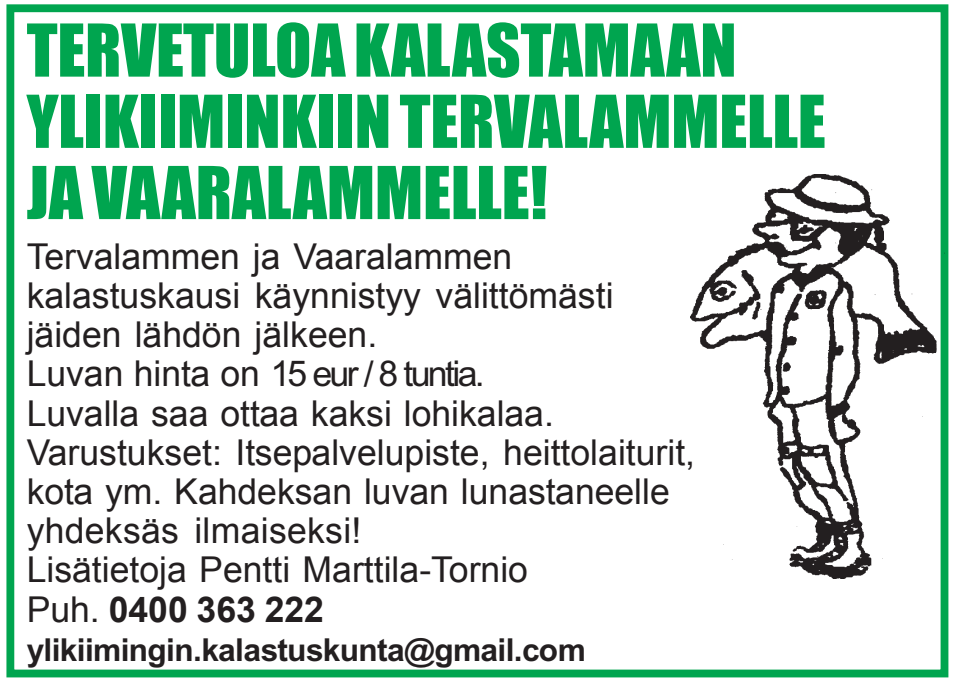
<style>
.page{position:relative;width:953px;height:681px;background:#fff}
.page>*{position:absolute;margin:0;border:0;box-sizing:border-box;transform-origin:0 0}
.t1{font:67.2px/71.2px "Impact";letter-spacing:-.005em;color:#00a54f}
.t2{font:35.6px/39.2px "Arial";color:#231f20}
.t3{font:700 31.6px "Arial";letter-spacing:-.02em;color:#231f20}
.s1{font-weight:700}
</style>
<div class="page">
<div style="left:6px;top:4px;width:941px;height:673px;border:8px solid #00a54f"></div>
<img style="left:690px;top:175px;width:254px;height:403px">
<h1 class="t1" style="left:27px;top:13px;width:800px">TERVETULOA KALASTAMAAN<br>YLIKIIMINKIIN TERVALAMMELLE<br>JA VAARALAMMELLE!</h1>
<p class="t2" style="left:27px;top:237px;width:670px">Tervalammen ja Vaaralammen kalastuskausi käynnistyy välittömästi jäiden lähdön jälkeen.<br>Luvan hinta on 15 eur / 8 tuntia.<br>Luvalla saa ottaa kaksi lohikalaa.<br>Varustukset: Itsepalvelupiste, heittolaiturit, kota ym. Kahdeksan luvan lunastaneelle yhdeksäs ilmaiseksi!<br>Lisätietoja Pentti Marttila-Tornio<br>Puh. <span class="s1">0400 363 222</span></p>
<p class="t3" style="left:27px;top:630px;width:560px">ylikiimingin.kalastuskunta@gmail.com</p>
</div>
